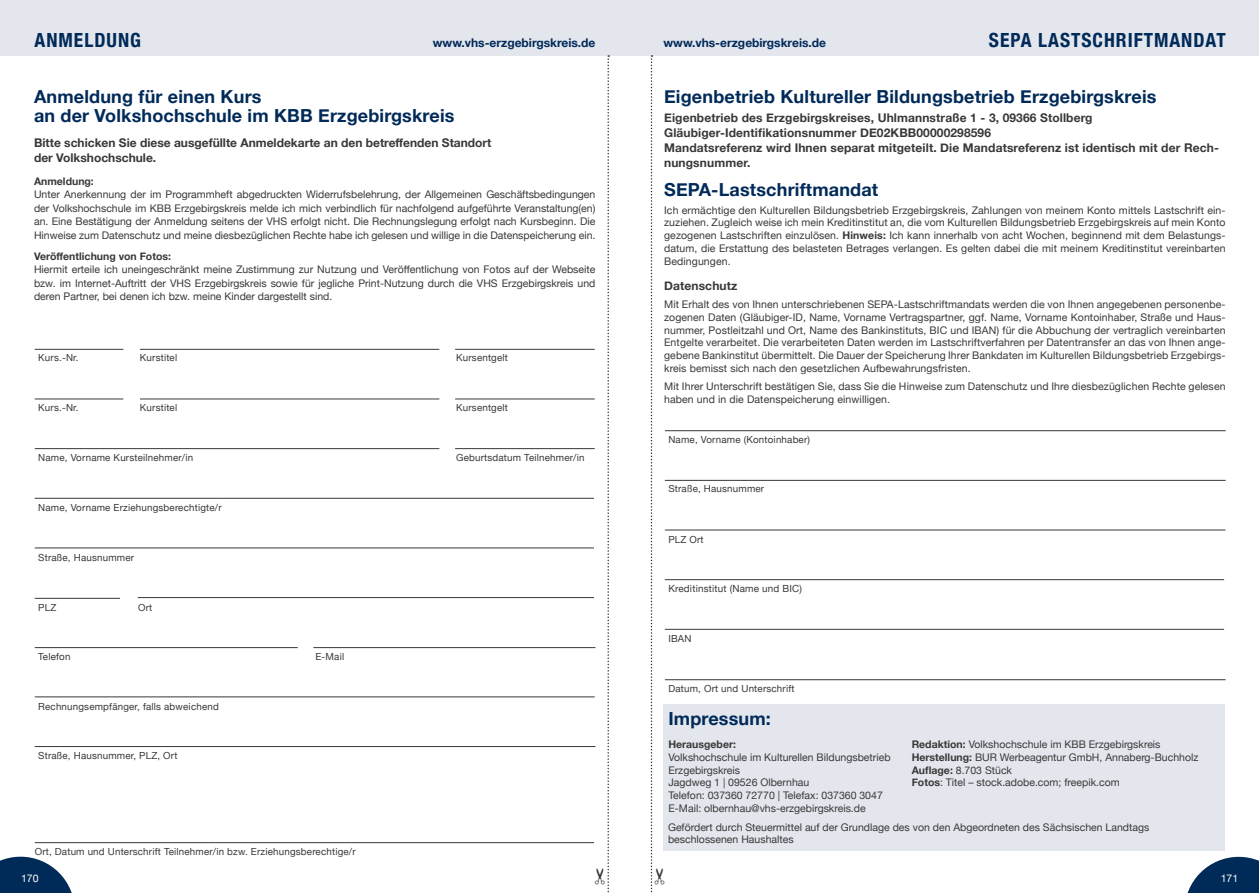
<style>
.page{position:relative;width:1259px;height:893px;background:#fff}
.page>*{position:absolute;margin:0;border:0;box-sizing:border-box;transform-origin:0 0}
.t1{font:700 condensed 19.5px "Helvetica Neue";letter-spacing:.05em;color:#002a58}
.t2{font:700 18px/19.5px "Helvetica Neue";letter-spacing:.01em;color:#002a58}
.t3{font:700 12px/15px "Helvetica Neue";letter-spacing:.01em;color:#383937}
.t4{font:700 12px "Helvetica Neue";color:#002a58}
.t5{font:10.5px/12.8px "Helvetica Neue";color:#383937}
.t6{font:700 10.5px "Helvetica Neue";color:#383937}
.t7{font:10.5px "Helvetica Neue";color:#fff}
.t8{font:9.9px "Helvetica Neue";letter-spacing:.02em;color:#383937}
.t9{font:9.75px "Helvetica Neue";letter-spacing:.02em;color:#383937}
.s1{font-weight:700}
</style>
<div class="page">
<div style="left:0;top:0;width:1259px;height:55px;background:#e4e6ee"></div>
<svg style="left:0;top:857px;width:72px;height:36px"></svg>
<svg style="left:1187px;top:857px;width:72px;height:36px"></svg>
<div style="left:663px;top:704px;width:562px;height:146px;background:#e4e6ee"></div>
<hr style="left:665px;top:430px;width:560px;height:1px;background:#383937">
<hr style="left:665px;top:480px;width:560px;height:1px;background:#383937">
<hr style="left:665px;top:530px;width:560px;height:1px;background:#383937">
<hr style="left:665px;top:579px;width:559px;height:1px;background:#383937">
<hr style="left:665px;top:629px;width:559px;height:1px;background:#383937">
<hr style="left:665px;top:679px;width:560px;height:1px;background:#383937">
<hr style="left:35px;top:349px;width:88px;height:1px;background:#383937">
<hr style="left:140px;top:349px;width:299px;height:1px;background:#383937">
<hr style="left:455px;top:349px;width:140px;height:1px;background:#383937">
<hr style="left:35px;top:399px;width:88px;height:1px;background:#383937">
<hr style="left:140px;top:399px;width:299px;height:1px;background:#383937">
<hr style="left:455px;top:399px;width:140px;height:1px;background:#383937">
<hr style="left:455px;top:448px;width:140px;height:1px;background:#383937">
<hr style="left:35px;top:448px;width:404px;height:1px;background:#383937">
<hr style="left:35px;top:498px;width:559px;height:1px;background:#383937">
<hr style="left:35px;top:548px;width:559px;height:1px;background:#383937">
<hr style="left:35px;top:598px;width:85px;height:1px;background:#383937">
<hr style="left:35px;top:647px;width:263px;height:1px;background:#383937">
<hr style="left:313px;top:647px;width:282px;height:1px;background:#383937">
<hr style="left:35px;top:696px;width:560px;height:1px;background:#383937">
<hr style="left:35px;top:746px;width:560px;height:1px;background:#383937">
<hr style="left:35px;top:842px;width:559px;height:1px;background:#383937">
<hr style="left:138px;top:597px;width:456px;height:1px;background:#383937">
<svg style="left:595px;top:55px;width:14px;height:838px"></svg>
<svg style="left:651px;top:55px;width:13px;height:838px"></svg>
<h1 class="t1" style="left:35px;top:24px;width:108px">ANMELDUNG</h1>
<p class="t4" style="left:433px;top:34px;width:164px">www.vhs-erzgebirgskreis.de</p>
<p class="t4" style="left:663px;top:34px;width:164px">www.vhs-erzgebirgskreis.de</p>
<h1 class="t1" style="left:989px;top:24px;width:238px">SEPA LASTSCHRIFTMANDAT</h1>
<h2 class="t2" style="left:34px;top:87px;width:422px">Anmeldung für einen Kurs<br>an der Volkshochschule im KBB Erzgebirgskreis</h2>
<p class="t3" style="left:34px;top:135px;width:459px">Bitte schicken Sie diese ausgefüllte Anmeldekarte an den betreffenden Standort der Volkshochschule.</p>
<p class="t6" style="left:34px;top:173px;width:61px">Anmeldung:</p>
<p class="t5" style="left:34px;top:188px;width:563px;line-height:13.5px;text-align:justify">Unter Anerkennung der im Programmheft abgedruckten Widerrufsbelehrung, der Allgemeinen Geschäftsbedingungen der Volkshochschule im KBB Erzgebirgskreis melde ich mich verbindlich für nachfolgend aufgeführte Veranstaltung(en) an. Eine Bestätigung der Anmeldung seitens der VHS erfolgt nicht. Die Rechnungslegung erfolgt nach Kursbeginn. Die Hinweise zum Datenschutz und meine diesbezüglichen Rechte habe ich gelesen und willige in die Datenspeicherung ein.</p>
<p class="t6" style="left:34px;top:248px;width:138px">Veröffentlichung von Fotos:</p>
<p class="t5" style="left:34px;top:263px;width:563px;line-height:13.5px;text-align:justify">Hiermit erteile ich uneingeschränkt meine Zustimmung zur Nutzung und Veröffentlichung von Fotos auf der Webseite bzw. im Internet-Auftritt der VHS Erzgebirgskreis sowie für jegliche Print-Nutzung durch die VHS Erzgebirgskreis und deren Partner, bei denen ich bzw. meine Kinder dargestellt sind.</p>
<p class="t9" style="left:38px;top:351px;width:42px">Kurs.-Nr.</p>
<p class="t9" style="left:38px;top:400px;width:42px">Kurs.-Nr.</p>
<p class="t9" style="left:140px;top:351px;width:39px">Kurstitel</p>
<p class="t9" style="left:140px;top:400px;width:39px">Kurstitel</p>
<p class="t9" style="left:456px;top:351px;width:53px">Kursentgelt</p>
<p class="t9" style="left:456px;top:400px;width:53px">Kursentgelt</p>
<p class="t9" style="left:38px;top:451px;width:156px">Name, Vorname Kursteilnehmer/in</p>
<p class="t9" style="left:456px;top:451px;width:130px">Geburtsdatum Teilnehmer/in</p>
<p class="t9" style="left:38px;top:500px;width:185px">Name, Vorname Erziehungsberechtigte/r</p>
<p class="t9" style="left:38px;top:550px;width:97px">Straße, Hausnummer</p>
<p class="t9" style="left:38px;top:600px;width:20px">PLZ</p>
<p class="t9" style="left:138px;top:600px;width:16px">Ort</p>
<p class="t9" style="left:38px;top:649px;width:34px">Telefon</p>
<p class="t9" style="left:315px;top:649px;width:30px">E-Mail</p>
<p class="t9" style="left:38px;top:699px;width:182px">Rechnungsempfänger, falls abweichend</p>
<p class="t9" style="left:38px;top:749px;width:141px">Straße, Hausnummer, PLZ, Ort</p>
<p class="t9" style="left:35px;top:844px;width:322px">Ort, Datum und Unterschrift Teilnehmer/in bzw. Erziehungsberechtige/r</p>
<h2 class="t2" style="left:664px;top:87px;width:494px">Eigenbetrieb Kultureller Bildungsbetrieb Erzgebirgskreis</h2>
<p class="t3" style="left:664px;top:111px;width:556px">Eigenbetrieb des Erzgebirgskreises, Uhlmannstraße 1 - 3, 09366 Stollberg Gläubiger-Identifikationsnummer DE02KBB00000298596<br>Mandatsreferenz wird Ihnen separat mitgeteilt. Die Mandatsreferenz ist identisch mit der Rech&shy;nungsnummer.</p>
<h2 class="t2" style="left:664px;top:180px;width:216px">SEPA-Lastschriftmandat</h2>
<p class="t5" style="left:664px;top:204px;width:563px;text-align:justify">Ich ermächtige den Kulturellen Bildungsbetrieb Erzgebirgskreis, Zahlungen von meinem Konto mittels Lastschrift ein&shy;zuziehen. Zugleich weise ich mein Kreditinstitut an, die vom Kulturellen Bildungsbetrieb Erzgebirgskreis auf mein Konto gezogenen Lastschriften einzulösen. <span class="s1">Hinweis:</span> Ich kann innerhalb von acht Wochen, beginnend mit dem Belastungs&shy;datum, die Erstattung des belasteten Betrages verlangen. Es gelten dabei die mit meinem Kreditinstitut vereinbarten Bedingungen.</p>
<p class="t3" style="left:664px;top:279px;width:75px">Datenschutz</p>
<p class="t5" style="left:664px;top:299px;width:563px;text-align:justify">Mit Erhalt des von Ihnen unterschriebenen SEPA-Lastschriftmandats werden die von Ihnen angegebenen personenbe&shy;zogenen Daten (Gläubiger-ID, Name, Vorname Vertragspartner, ggf. Name, Vorname Kontoinhaber, Straße und Haus&shy;nummer, Postleitzahl und Ort, Name des Bankinstituts, BIC und IBAN) für die Abbuchung der vertraglich vereinbarten Entgelte verarbeitet. Die verarbeiteten Daten werden im Lastschriftverfahren per Datentransfer an das von Ihnen ange&shy;gebene Bankinstitut übermittelt. Die Dauer der Speicherung Ihrer Bankdaten im Kulturellen Bildungsbetrieb Erzgebirgs&shy;kreis bemisst sich nach den gesetzlichen Aufbewahrungsfristen.</p>
<p class="t5" style="left:664px;top:380px;width:563px">Mit Ihrer Unterschrift bestätigen Sie, dass Sie die Hinweise zum Datenschutz und Ihre diesbezüglichen Rechte gelesen haben und in die Datenspeicherung einwilligen.</p>
<p class="t9" style="left:668px;top:432px;width:143px">Name, Vorname (Kontoinhaber)</p>
<p class="t9" style="left:668px;top:482px;width:97px">Straße, Hausnummer</p>
<p class="t9" style="left:668px;top:532px;width:37px">PLZ Ort</p>
<p class="t8" style="left:668px;top:581px;width:135px">Kreditinstitut (Name und BIC)</p>
<p class="t9" style="left:668px;top:631px;width:25px">IBAN</p>
<p class="t9" style="left:668px;top:682px;width:128px">Datum, Ort und Unterschrift</p>
<h2 class="t2" style="left:668px;top:709px;width:104px">Impressum:</h2>
<p class="t6" style="left:668px;top:736px;width:69px">Herausgeber:</p>
<p class="t5" style="left:668px;top:751px;width:224px">Volkshochschule im Kulturellen Bildungsbetrieb Erzgebirgskreis<br>Jagdweg 1 | 09526 Olbernhau<br>Telefon: 037360 72770 | Telefax: 037360 3047<br>E-Mail: olbernhau@vhs-erzgebirgskreis.de</p>
<p class="t5" style="left:911px;top:739px;width:288px"><span class="s1">Redaktion:</span> Volkshochschule im KBB Erzgebirgskreis <span class="s1">Herstellung:</span> BUR Werbeagentur GmbH, Annaberg-Buchholz <span class="s1">Auflage:</span> 8.703 Stück<br><span class="s1">Fotos</span>: Titel – stock.adobe.com; freepik.com</p>
<p class="t5" style="left:668px;top:822px;width:483px;line-height:12px">Gefördert durch Steuermittel auf der Grundlage des von den Abgeordneten des Sächsischen Landtags beschlossenen Haushaltes</p>
<p class="t7" style="left:21px;top:870px;width:19px">170</p>
<p class="t7" style="left:1220px;top:870px;width:19px">171</p>
</div>
